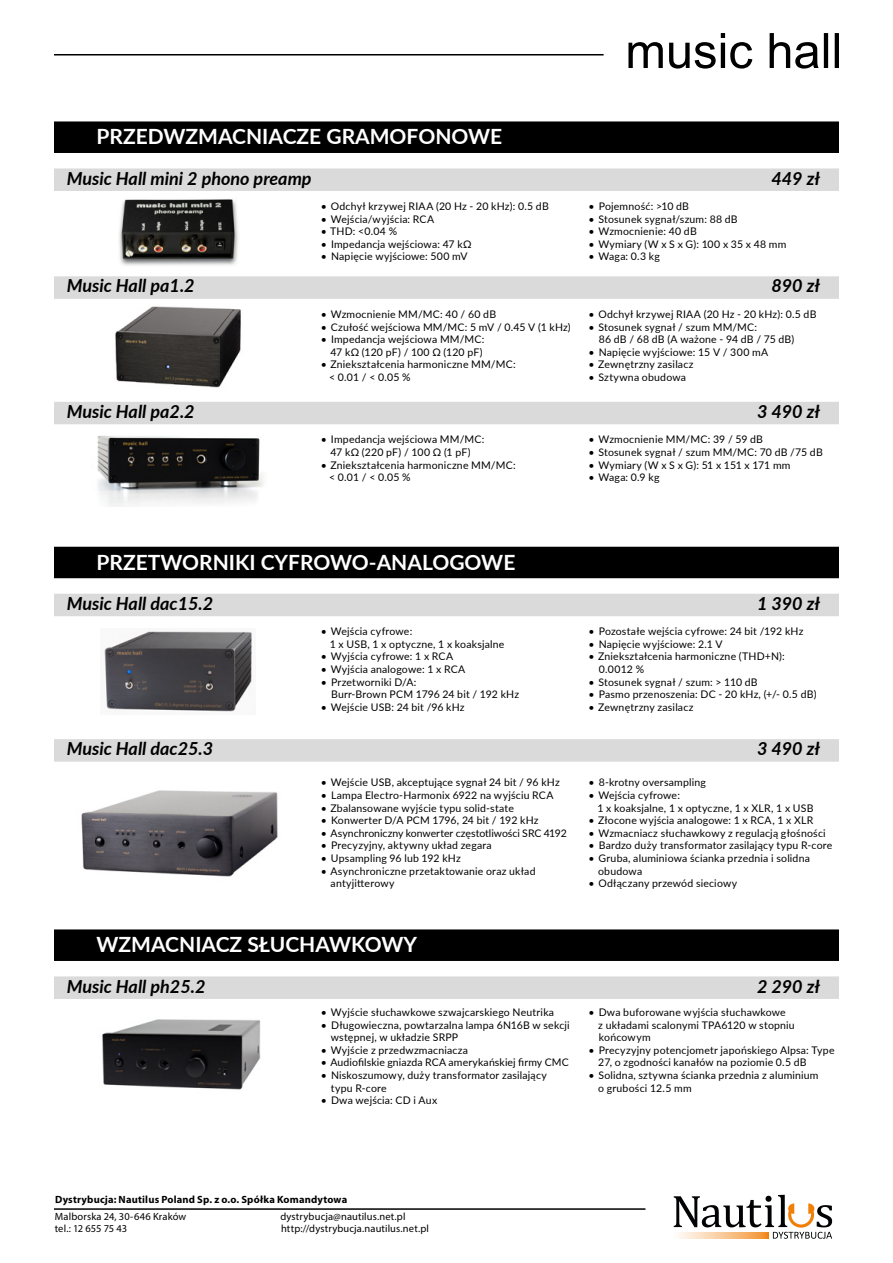
<style>
.page{position:relative;width:893px;height:1263px;background:#fff}
.page>*{position:absolute;margin:0;border:0;box-sizing:border-box;transform-origin:0 0}
.t1{font:700 21px "Lato";color:#fff}
.t2{font:italic 700 18px "Lato";color:#000}
.t3{font:10.5px/12.6px "Lato";letter-spacing:.02em;color:#000}
.t4{font:10.5px/12.6px "Myriad Pro";letter-spacing:.01em;color:#000}
.t5{font:700 10.5px "Myriad Pro";letter-spacing:.02em;color:#000}
.t6{font:10.5px "Lato";letter-spacing:-.005em;color:#000}
</style>
<div class="page">
<svg style="left:674px;top:1195px;width:158px;height:44px"></svg>
<svg style="left:674px;top:1232px;width:95px;height:6px"></svg>
<hr style="left:54px;top:1208px;width:591px;height:2px;background:#000">
<hr style="left:54px;top:54px;width:550px;height:2px;background:#000">
<svg style="left:628px;top:33px;width:211px;height:36px"></svg>
<div style="left:54px;top:976px;width:785px;height:23px;background:#dadada"></div>
<img style="left:102px;top:1019px;width:159px;height:71px">
<div style="left:54px;top:929px;width:785px;height:32px;background:#000"></div>
<div style="left:54px;top:594px;width:785px;height:22px;background:#dadada"></div>
<div style="left:54px;top:739px;width:785px;height:23px;background:#dadada"></div>
<img style="left:104px;top:631px;width:148px;height:81px">
<img style="left:81px;top:790px;width:197px;height:87px">
<div style="left:54px;top:547px;width:785px;height:31px;background:#000"></div>
<div style="left:54px;top:168px;width:785px;height:23px;background:#dadada"></div>
<div style="left:54px;top:276px;width:785px;height:23px;background:#dadada"></div>
<div style="left:54px;top:402px;width:785px;height:22px;background:#dadada"></div>
<img style="left:119px;top:199px;width:119px;height:67px">
<img style="left:115px;top:306px;width:126px;height:82px">
<img style="left:97px;top:435px;width:167px;height:72px">
<div style="left:54px;top:121px;width:785px;height:32px;background:#000"></div>
<h1 class="t1" style="left:97px;top:121px;width:407px">PRZEDWZMACNIACZE GRAMOFONOWE</h1>
<h2 class="t2" style="left:67px;top:165px;width:246px">Music Hall mini 2 phono preamp</h2>
<h2 class="t2" style="left:771px;top:165px;width:50px">449 zł</h2>
<p class="t3" style="left:321px;top:199px;width:229px">• Odchył krzywej RIAA (20 Hz - 20 kHz): 0.5 dB</p>
<p class="t3" style="left:321px;top:212px;width:115px">• Wejścia/wyjścia: RCA</p>
<p class="t3" style="left:321px;top:225px;width:78px">• THD: &lt;0.04 %</p>
<p class="t3" style="left:321px;top:237px;width:152px">• Impedancja wejściowa: 47 kΩ</p>
<p class="t3" style="left:321px;top:250px;width:148px">• Napięcie wyjściowe: 500 mV</p>
<p class="t3" style="left:589px;top:199px;width:102px">• Pojemność: &gt;10 dB</p>
<p class="t3" style="left:589px;top:212px;width:151px">• Stosunek sygnał/szum: 88 dB</p>
<p class="t3" style="left:589px;top:225px;width:110px">• Wzmocnienie: 40 dB</p>
<p class="t3" style="left:589px;top:237px;width:199px">• Wymiary (W x S x G): 100 x 35 x 48 mm</p>
<p class="t3" style="left:589px;top:250px;width:73px">• Waga: 0.3 kg</p>
<h2 class="t2" style="left:67px;top:273px;width:129px">Music Hall pa1.2</h2>
<h2 class="t2" style="left:771px;top:273px;width:50px">890 zł</h2>
<p class="t3" style="left:321px;top:307px;width:177px">• Wzmocnienie MM/MC: 40 / 60 dB</p>
<p class="t3" style="left:321px;top:320px;width:251px">• Czułość wejściowa MM/MC: 5 mV / 0.45 V (1 kHz)</p>
<p class="t3" style="left:321px;top:333px;width:165px;text-align:right">• Impedancja wejściowa MM/MC:<br>47 kΩ (120 pF) / 100 Ω (120 pF)</p>
<p class="t3" style="left:329px;top:358px;width:188px;text-indent:-8px">• Zniekształcenia harmoniczne MM/MC: &lt; 0.01 / &lt; 0.05 %</p>
<p class="t3" style="left:589px;top:307px;width:229px">• Odchył krzywej RIAA (20 Hz - 20 kHz): 0.5 dB</p>
<p class="t3" style="left:599px;top:320px;width:197px;text-indent:-10px">• Stosunek sygnał / szum MM/MC:<br>86 dB / 68 dB (A ważone - 94 dB / 75 dB)</p>
<p class="t3" style="left:589px;top:345px;width:181px">• Napięcie wyjściowe: 15 V / 300 mA</p>
<p class="t3" style="left:589px;top:358px;width:106px">• Zewnętrzny zasilacz</p>
<p class="t3" style="left:589px;top:370px;width:99px">• Sztywna obudowa</p>
<h2 class="t2" style="left:67px;top:398px;width:129px">Music Hall pa2.2</h2>
<h2 class="t2" style="left:757px;top:398px;width:64px">3 490 zł</h2>
<p class="t3" style="left:321px;top:433px;width:165px;text-align:center">• Impedancja wejściowa MM/MC:<br>47 kΩ (220 pF) / 100 Ω (1 pF)</p>
<p class="t3" style="left:329px;top:458px;width:188px;text-indent:-8px">• Zniekształcenia harmoniczne MM/MC: &lt; 0.01 / &lt; 0.05 %</p>
<h1 class="t1" style="left:97px;top:547px;width:420px">PRZETWORNIKI CYFROWO-ANALOGOWE</h1>
<p class="t3" style="left:588px;top:433px;width:176px">• Wzmocnienie MM/MC: 39 / 59 dB</p>
<p class="t3" style="left:588px;top:445px;width:236px">• Stosunek sygnał / szum MM/MC: 70 dB /75 dB</p>
<p class="t3" style="left:588px;top:458px;width:203px">• Wymiary (W x S x G): 51 x 151 x 171 mm</p>
<p class="t3" style="left:588px;top:471px;width:73px">• Waga: 0.9 kg</p>
<h2 class="t2" style="left:67px;top:590px;width:148px">Music Hall dac15.2</h2>
<h2 class="t2" style="left:757px;top:590px;width:64px">1 390 zł</h2>
<p class="t3" style="left:330px;top:625px;width:176px;text-indent:-9px">• Wejścia cyfrowe:<br>1 x USB, 1 x optyczne, 1 x koaksjalne</p>
<p class="t3" style="left:321px;top:650px;width:134px">• Wyjścia cyfrowe: 1 x RCA</p>
<p class="t3" style="left:321px;top:662px;width:146px">• Wyjścia analogowe: 1 x RCA</p>
<p class="t3" style="left:331px;top:675px;width:190px;text-indent:-10px">• Przetworniki D/A:<br>Burr-Brown PCM 1796 24 bit / 192 kHz</p>
<p class="t3" style="left:321px;top:700px;width:145px">• Wejście USB: 24 bit /96 kHz</p>
<p class="t3" style="left:589px;top:625px;width:216px">• Pozostałe wejścia cyfrowe: 24 bit /192 kHz</p>
<p class="t3" style="left:589px;top:637px;width:136px">• Napięcie wyjściowe: 2.1 V</p>
<p class="t3" style="left:599px;top:650px;width:187px;text-indent:-10px">• Zniekształcenia harmoniczne (THD+N):<br>0.0012 %</p>
<p class="t3" style="left:589px;top:675px;width:171px">• Stosunek sygnał / szum: &gt; 110 dB</p>
<p class="t3" style="left:589px;top:688px;width:229px">• Pasmo przenoszenia: DC - 20 kHz, (+/- 0.5 dB)</p>
<p class="t3" style="left:589px;top:700px;width:106px">• Zewnętrzny zasilacz</p>
<h2 class="t2" style="left:67px;top:735px;width:148px">Music Hall dac25.3</h2>
<h2 class="t2" style="left:757px;top:735px;width:64px">3 490 zł</h2>
<p class="t3" style="left:321px;top:776px;width:240px">• Wejście USB, akceptujące sygnał 24 bit / 96 kHz</p>
<p class="t3" style="left:321px;top:788px;width:234px">• Lampa Electro-Harmonix 6922 na wyjściu RCA</p>
<p class="t3" style="left:321px;top:801px;width:195px">• Zbalansowane wyjście typu solid-state</p>
<p class="t3" style="left:321px;top:813px;width:219px">• Konwerter D/A PCM 1796, 24 bit / 192 kHz</p>
<p class="t6" style="left:321px;top:825px;width:248px">• Asynchroniczny konwerter częstotliwości SRC 4192</p>
<p class="t3" style="left:321px;top:839px;width:172px">• Precyzyjny, aktywny układ zegara</p>
<p class="t3" style="left:321px;top:851px;width:141px">• Upsampling 96 lub 192 kHz</p>
<p class="t3" style="left:331px;top:864px;width:206px;text-indent:-10px">• Asynchroniczne przetaktowanie oraz układ antyjitterowy</p>
<h1 class="t1" style="left:97px;top:929px;width:322px">WZMACNIACZ SŁUCHAWKOWY</h1>
<p class="t3" style="left:589px;top:776px;width:119px">• 8-krotny oversampling</p>
<p class="t3" style="left:597px;top:788px;width:217px;text-indent:-9px">• Wejścia cyfrowe:<br>1 x koaksjalne, 1 x optyczne, 1 x XLR, 1 x USB</p>
<p class="t3" style="left:589px;top:813px;width:226px">• Złocone wyjścia analogowe: 1 x RCA, 1 x XLR</p>
<p class="t3" style="left:589px;top:826px;width:239px">• Wzmacniacz słuchawkowy z regulacją głośności</p>
<p class="t3" style="left:589px;top:839px;width:245px">• Bardzo duży transformator zasilający typu R-core</p>
<p class="t3" style="left:598px;top:851px;width:213px;text-indent:-10px">• Gruba, aluminiowa ścianka przednia i solidna obudowa</p>
<p class="t3" style="left:589px;top:876px;width:150px">• Odłączany przewód sieciowy</p>
<h2 class="t2" style="left:67px;top:973px;width:140px">Music Hall ph25.2</h2>
<h2 class="t2" style="left:757px;top:973px;width:64px">2 290 zł</h2>
<p class="t3" style="left:321px;top:1005px;width:235px">• Wyjście słuchawkowe szwajcarskiego Neutrika</p>
<p class="t3" style="left:331px;top:1018px;width:240px;text-indent:-10px">• Długowieczna, powtarzalna lampa 6N16B w sekcji wstępnej, w układzie SRPP</p>
<p class="t3" style="left:321px;top:1043px;width:149px">• Wyjście z przedwzmacniacza</p>
<p class="t3" style="left:321px;top:1056px;width:249px">• Audiofilskie gniazda RCA amerykańskiej firmy CMC</p>
<p class="t3" style="left:331px;top:1068px;width:217px;text-indent:-10px">• Niskoszumowy, duży transformator zasilający typu R-core</p>
<p class="t3" style="left:321px;top:1094px;width:118px">• Dwa wejścia: CD i Aux</p>
<p class="t3" style="left:598px;top:1005px;width:198px;text-indent:-10px">• Dwa buforowane wyjścia słuchawkowe<br>z układami scalonymi TPA6120 w stopniu końcowym</p>
<p class="t3" style="left:598px;top:1043px;width:238px;text-indent:-10px">• Precyzyjny potencjometr japońskiego Alpsa: Type<br>27, o zgodności kanałów na poziomie 0.5 dB</p>
<p class="t3" style="left:598px;top:1068px;width:222px;text-indent:-10px">• Solidna, sztywna ścianka przednia z aluminium o grubości 12.5 mm</p>
<p class="t5" style="left:55px;top:1192px;width:294px">Dystrybucja: Nautilus Poland Sp. z o.o. Spółka Komandytowa</p>
<p class="t4" style="left:55px;top:1209px;width:133px">Malborska 24, 30-646 Kraków tel.: 12 655 75 43</p>
<p class="t4" style="left:280px;top:1209px;width:150px">dystrybucja@nautilus.net.pl http://dystrybucja.nautilus.net.pl</p>
</div>
